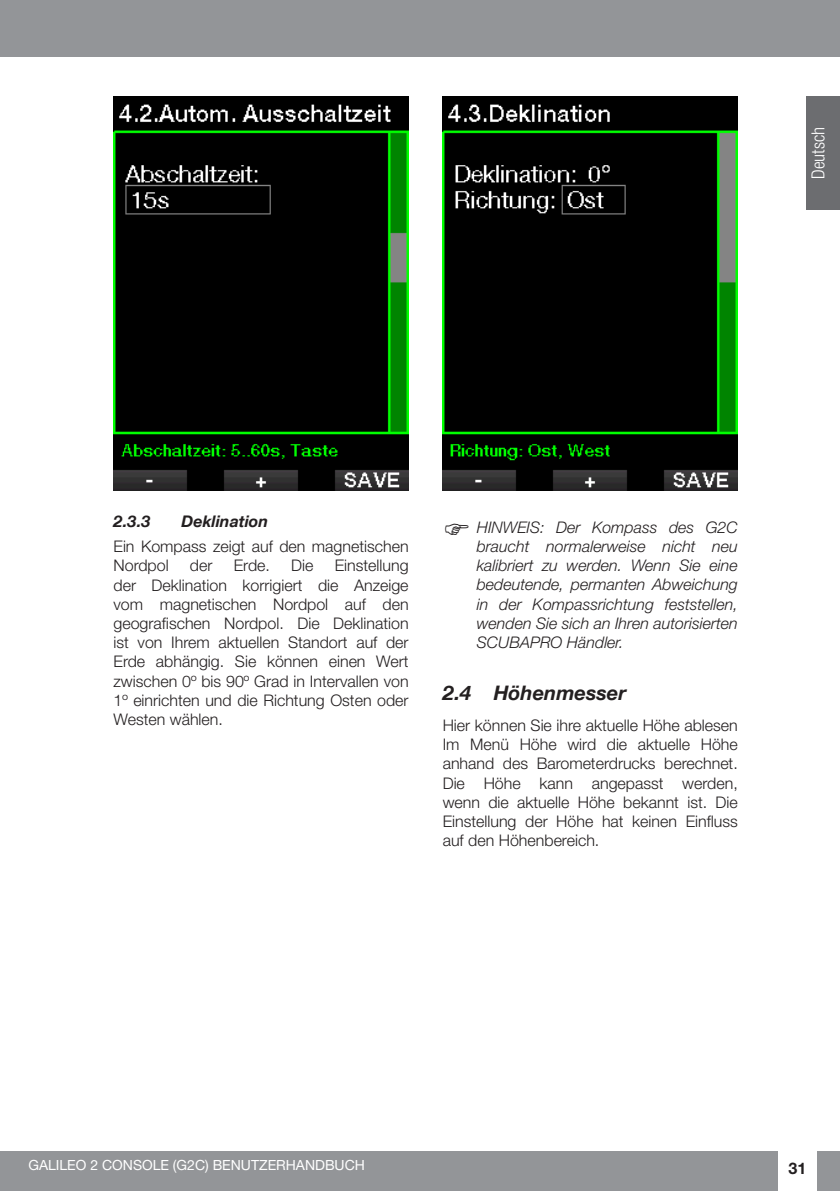
<style>
.page{position:relative;width:840px;height:1191px;background:#fff}
.page>*{position:absolute;margin:0;border:0;box-sizing:border-box;transform-origin:0 0}
.t1{font:italic 700 20px "Helvetica Neue LT Com";color:#231f20}
.t2{font:300 condensed 18px "Helvetica Neue LT Std";color:#fff}
.t3{font:300 16px/19.2px "Helvetica Neue LT Std";color:#231f20;text-align:justify}
.t4{font:italic 300 16px/19.2px "Helvetica Neue LT Std";color:#231f20;text-align:justify}
.t5{font:italic 700 16px "Helvetica Neue LT Com";color:#231f20}
.t6{font:700 16px "Helvetica Neue LT Std";color:#231f20}
.t7{font:14px "Helvetica Neue LT Std";color:#fff}
</style>
<div class="page">
<div style="left:0;top:0;width:839px;height:57px;background:#939598"></div>
<div style="left:0;top:1151px;width:777px;height:40px;background:#939598"></div>
<div style="left:816px;top:1151px;width:23px;height:40px;background:#939598"></div>
<div style="left:805px;top:96px;width:34px;height:114px;background:#6c6d70"></div>
<img style="left:113px;top:97px;width:295px;height:393px">
<img style="left:442px;top:97px;width:295px;height:393px">
<p class="t2" style="left:807px;top:179px;width:53px;rotate:-90deg">Deutsch</p>
<p class="t5" style="left:113px;top:511px;width:38px">2.3.3</p>
<p class="t5" style="left:181px;top:511px;width:88px">Deklination</p>
<p class="t3" style="left:113px;top:536px;width:296px">Ein Kompass zeigt auf den magnetischen<br>Nordpol</p>
<p class="t3" style="left:113px;top:556px;width:296px;text-indent:221px">Einstellung der Deklination korrigiert die Anzeige vom magnetischen Nordpol auf den geografischen Nordpol. Die Deklination ist von Ihrem aktuellen Standort auf der Erde abhängig. Sie können einen Wert zwischen 0º bis 90º Grad in Intervallen von 1º einrichten und die Richtung Osten oder Westen wählen.</p>
<p class="t3" style="left:190px;top:556px;width:24px">der</p>
<p class="t3" style="left:234px;top:556px;width:38px">Erde.</p>
<p class="t3" style="left:291px;top:556px;width:24px">Die</p>
<p class="t4" style="left:476px;top:517px;width:262px">HINWEIS: Der Kompass des G2C braucht normalerweise nicht neu kalibriert zu werden. Wenn Sie eine bedeutende, permanten Abweichung in der Kompassrichtung feststellen, wenden Sie sich an Ihren autorisierten SCUBAPRO Händler.</p>
<p class="t1" style="left:442px;top:680px;width:185px">2.4 Höhenmesser</p>
<p class="t3" style="left:442px;top:715px;width:296px">Hier können Sie ihre aktuelle Höhe ablesen Im Menü Höhe wird die aktuelle Höhe anhand des Barometerdrucks berechnet.<br>Die Höhe kann angepasst werden, wenn die aktuelle Höhe bekannt ist. Die Einstellung der Höhe hat keinen Einfluss auf den Höhenbereich.</p>
<p class="t7" style="left:28px;top:1156px;width:338px">GALILEO 2 CONSOLE (G2C) BENUTZERHANDBUCH</p>
<p class="t6" style="left:788px;top:1158px;width:19px">31</p>
</div>
